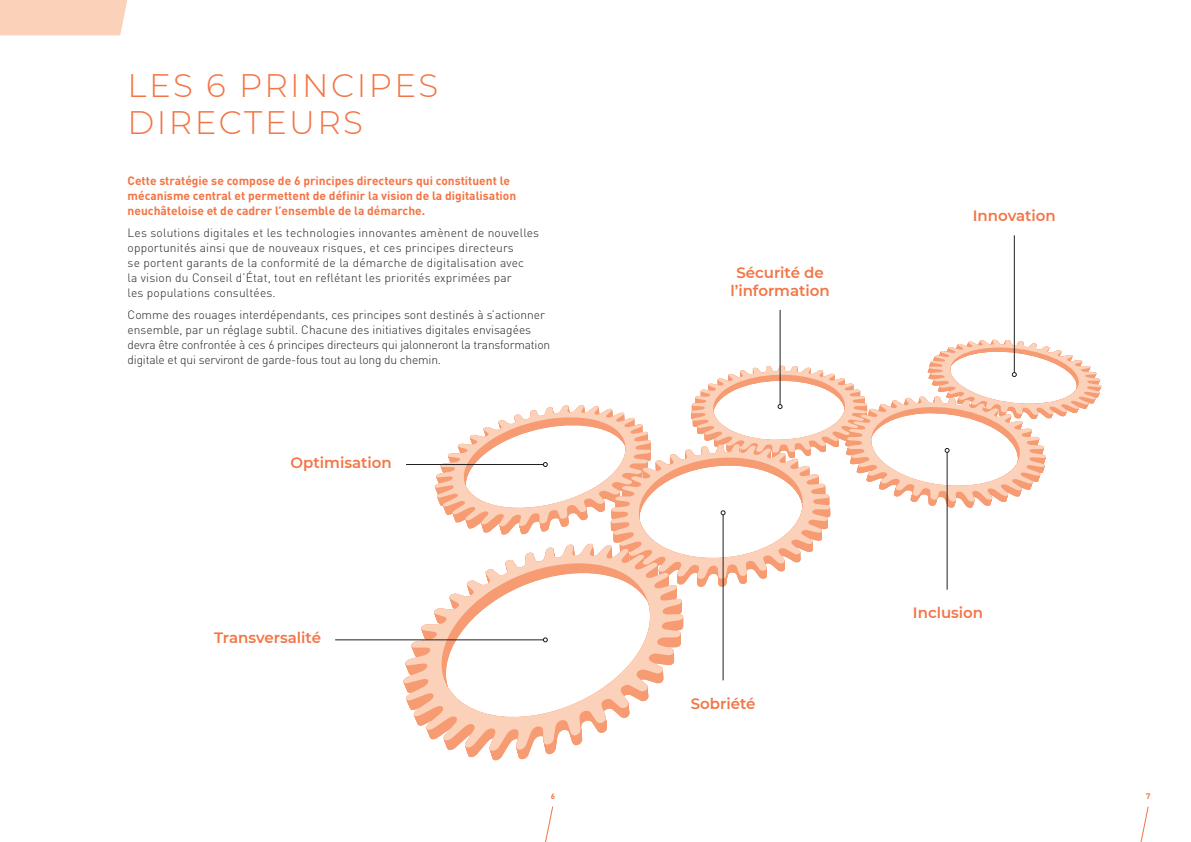
<style>
.page{position:relative;width:1191px;height:842px;background:#fff}
.page>*{position:absolute;margin:0;border:0;box-sizing:border-box;transform-origin:0 0}
.t1{font:300 32.5px/37.5px "Montserrat";letter-spacing:.075em;color:#f37444}
.t2{font:600 15px/17.5px "Montserrat";color:#f37444;text-align:center}
.t3{font:300 12px/15px "DIN Pro";color:#231f20}
.t4{font:700 12px/15px "DIN Pro";color:#f37444}
.t5{font:700 8px "DIN Pro";color:#f37444}
</style>
<div class="page">
<svg style="left:466px;top:751px;width:89px;height:10px"></svg>
<svg style="left:403px;top:587px;width:280px;height:164px"></svg>
<div style="left:0;top:0;width:127px;height:35px;background:#fcd1ba"></div>
<hr style="left:947px;top:452px;width:1px;height:138px;background:#231f20">
<hr style="left:406px;top:464px;width:137px;height:1px;background:#231f20">
<hr style="left:335px;top:640px;width:208px;height:1px;background:#231f20">
<svg style="left:543px;top:637px;width:5px;height:5px"></svg>
<hr style="left:723px;top:515px;width:1px;height:165px;background:#231f20">
<hr style="left:1014px;top:235px;width:1px;height:138px;background:#231f20">
<hr style="left:780px;top:310px;width:1px;height:95px;background:#231f20">
<svg style="left:435px;top:340px;width:666px;height:247px"></svg>
<svg style="left:1140px;top:806px;width:8px;height:36px"></svg>
<svg style="left:545px;top:806px;width:8px;height:36px"></svg>
<h1 class="t1" style="left:128px;top:65px;width:312px">LES 6 PRINCIPES<br>DIRECTEURS</h1>
<p class="t4" style="left:128px;top:171px;width:390px">Cette stratégie se compose de 6 principes directeurs qui constituent le mécanisme central et permettent de définir la vision de la digitalisation neuchâteloise et de cadrer l’ensemble de la démarche.</p>
<p class="t3" style="left:128px;top:224px;width:413px">Les solutions digitales et les technologies innovantes amènent de nouvelles opportunités ainsi que de nouveaux risques, et ces principes directeurs<br>se portent garants de la conformité de la démarche de digitalisation avec<br>la vision du Conseil d’État, tout en reflétant les priorités exprimées par<br>les populations consultées.</p>
<p class="t3" style="left:128px;top:306px;width:424px">Comme des rouages interdépendants, ces principes sont destinés à s’actionner ensemble, par un réglage subtil. Chacune des initiatives digitales envisagées devra être confrontée à ces 6 principes directeurs qui jalonneront la transformation digitale et qui serviront de garde-fous tout au long du chemin.</p>
<p class="t2" style="left:291px;top:453px;width:103px">Optimisation</p>
<p class="t2" style="left:214px;top:629px;width:108px">Transversalité</p>
<p class="t2" style="left:730px;top:263px;width:101px">Sécurité de l’information</p>
<p class="t2" style="left:972px;top:206px;width:85px">Innovation</p>
<p class="t2" style="left:690px;top:694px;width:66px">Sobriété</p>
<p class="t2" style="left:913px;top:604px;width:72px">Inclusion</p>
<p class="t5" style="left:551px;top:790px;width:6px">6</p>
<p class="t5" style="left:1146px;top:790px;width:6px">7</p>
</div>
